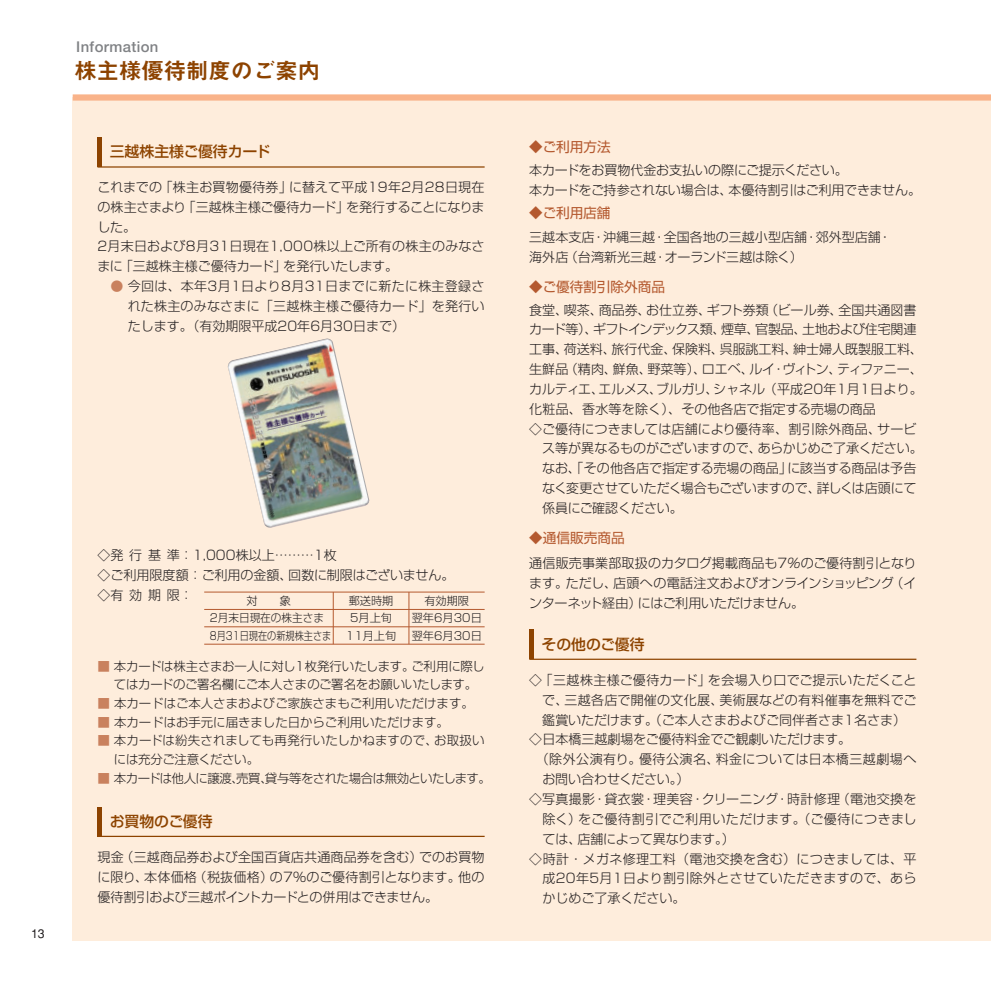
<style>
.page{position:relative;width:991px;height:991px;background:#fff}
.page>*{position:absolute;margin:0;border:0;box-sizing:border-box;transform-origin:0 0}
.t1{font:22.4px "Midashi Go MB31";color:#8d4300}
.t2{font:500 14.88px "Shin Go";color:#8d4300}
.t3{font:700 14.88px "Futo Go B101";letter-spacing:.025em;color:#808285}
.t4{font:13.65px "Shin Go";color:#b4592f}
.t5{font:300 12.95px/19.8px "Shin Go";color:#231f20}
.t6{font:300 12.95px "Shin Go";letter-spacing:.025em;color:#231f20}
.t7{font:300 12.95px "Shin Go";letter-spacing:.02em;color:#231f20}
.t8{font:300 12.95px "Shin Go";letter-spacing:-.04em;color:#231f20}
.t9{font:300 12.95px "Shin Go";letter-spacing:.035em;color:#231f20}
.t10{font:300 12.95px "Shin Go";letter-spacing:.03em;color:#231f20}
.t11{font:300 12.95px "Shin Go";letter-spacing:-.035em;color:#231f20}
.t12{font:300 12.42px/18.6px "Shin Go";color:#231f20}
.t13{font:300 12.42px "Shin Go";letter-spacing:-.045em;color:#231f20}
.t14{font:500 12.42px "Gothic BBB";color:#231f20}
.t15{font:300 11.2px "Shin Go";color:#231f20}
.t16{font:300 11.2px/17.3px "Shin Go";color:#231f20;scale:.95 1}
.s1{color:#c9815e}
</style>
<div class="page">
<div style="left:73px;top:97px;width:917px;height:844px;background:#feeddc"></div>
<div style="left:73px;top:94px;width:917px;height:7px;background:#f9b38a"></div>
<img style="left:228px;top:338px;width:141px;height:190px">
<hr style="left:204px;top:591px;width:280px;height:1px;background:#b4592f">
<hr style="left:204px;top:609px;width:280px;height:1px;background:#b4592f">
<hr style="left:204px;top:626px;width:280px;height:1px;background:#b4592f">
<hr style="left:204px;top:644px;width:280px;height:1px;background:#b4592f">
<hr style="left:333px;top:592px;width:1px;height:52px;background:#b4592f">
<hr style="left:408px;top:592px;width:1px;height:52px;background:#b4592f">
<hr style="left:97px;top:166px;width:387px;height:2px;background:#8d4300">
<div style="left:97px;top:137px;width:5px;height:30px;background:#8d4300"></div>
<hr style="left:97px;top:835px;width:387px;height:2px;background:#8d4300">
<div style="left:97px;top:806px;width:5px;height:30px;background:#8d4300"></div>
<hr style="left:529px;top:658px;width:387px;height:2px;background:#8d4300">
<div style="left:529px;top:629px;width:5px;height:30px;background:#8d4300"></div>
<p class="t3" style="left:76px;top:41px;width:84px">Information</p>
<h1 class="t1" style="left:74px;top:62px;width:247px">株主様優待制度のご案内</h1>
<p class="t2" style="left:110px;top:146px;width:162px">三越株主様ご優待カード</p>
<p class="t5" style="left:97px;top:179px;width:388px">これまでの「株主お買物優待券」に替えて平成19年2月28日現在の株主さまより「三越株主様ご優待カード」を発行することになりました。<br>2月末日および8月31日現在1,000株以上ご所有の株主のみなさまに「三越株主様ご優待カード」を発行いたします。</p>
<p class="t5" style="left:128px;top:278px;width:358px;text-align:justify;text-indent:-17px"><span class="s1">●</span> 今回は、本年3月1日より8月31日までに新たに株主登録された株主のみなさまに「三越株主様ご優待カード」を発行いたします。（有効期限平成20年6月30日まで）</p>
<p class="t14" style="left:31px;top:928px;width:15px">13</p>
<p class="t5" style="left:97px;top:547px;width:358px">◇発行基準：1,000株以上………1枚<br>◇ご利用限度額：ご利用の金額、回数に制限はございません。◇有効期限：</p>
<p class="t15" style="left:246px;top:596px;width:46px">対　　象</p>
<p class="t15" style="left:349px;top:596px;width:46px">郵送時期</p>
<p class="t15" style="left:424px;top:596px;width:46px">有効期限</p>
<p class="t15" style="left:350px;top:613px;width:43px">5月上旬</p>
<p class="t15" style="left:412px;top:613px;width:72px">翌年6月30日</p>
<p class="t15" style="left:346px;top:631px;width:52px">11月上旬</p>
<p class="t15" style="left:412px;top:631px;width:72px">翌年6月30日</p>
<p class="t16" style="left:210px;top:611px;width:129px">2月末日現在の株主さま<br>8月31日現在の新規株主さま</p>
<p class="t12" style="left:114px;top:658px;width:372px;text-indent:-16px"><span class="s1">■</span> 本カードは株主さまお一人に対し1枚発行いたします。ご利用に際してはカードのご署名欄にご本人さまのご署名をお願いいたします。</p>
<p class="t12" style="left:97px;top:695px;width:378px"><span class="s1">■</span> 本カードはご本人さまおよびご家族さまもご利用いただけます。</p>
<p class="t12" style="left:97px;top:714px;width:353px"><span class="s1">■</span> 本カードはお手元に届きました日からご利用いただけます。</p>
<p class="t12" style="left:114px;top:733px;width:372px;text-indent:-16px"><span class="s1">■</span> 本カードは紛失されましても再発行いたしかねますので、お取扱いには充分ご注意ください。</p>
<p class="t13" style="left:97px;top:773px;width:395px"><span class="s1">■</span> 本カードは他人に譲渡、売買、貸与等をされた場合は無効といたします。</p>
<p class="t2" style="left:110px;top:815px;width:104px">お買物のご優待</p>
<p class="t5" style="left:97px;top:849px;width:388px;text-align:justify">現金（三越商品券および全国百貨店共通商品券を含む）でのお買物に限り、本体価格（税抜価格）の7%のご優待割引となります。他の優待割引および三越ポイントカードとの併用はできません。</p>
<p class="t4" style="left:529px;top:142px;width:83px">◆ご利用方法</p>
<p class="t5" style="left:529px;top:162px;width:393px">本カードをお買物代金お支払いの際にご提示ください。<br>本カードをご持参されない場合は、本優待割引はご利用できません。</p>
<p class="t4" style="left:529px;top:208px;width:83px">◆ご利用店舗</p>
<p class="t5" style="left:529px;top:229px;width:364px">三越本支店・沖縄三越・全国各地の三越小型店舗・郊外型店舗・海外店（台湾新光三越・オーランド三越は除く）</p>
<p class="t4" style="left:529px;top:281px;width:137px">◆ご優待割引除外商品</p>
<p class="t5" style="left:529px;top:301px;width:388px">食堂、喫茶、商品券、お仕立券、ギフト券類（ビール券、全国共通図書</p>
<p class="t8" style="left:529px;top:324px;width:388px">カード等）、ギフトインデックス類、煙草、官製品、土地および住宅関連</p>
<p class="t5" style="left:529px;top:341px;width:395px">工事、荷送料、旅行代金、保険料、呉服誂工料、紳士婦人既製服工料、</p>
<p class="t5" style="left:529px;top:361px;width:395px">生鮮品（精肉、鮮魚、野菜等）、ロエベ、ルイ・ヴィトン、ティファニー、</p>
<p class="t5" style="left:529px;top:381px;width:395px">カルティエ、エルメス、ブルガリ、シャネル（平成20年1月1日より。</p>
<p class="t5" style="left:529px;top:401px;width:348px">化粧品、香水等を除く）、その他各店で指定する売場の商品</p>
<p class="t5" style="left:529px;top:420px;width:388px">◇ご優待につきましては店舗により優待率、割引除外商品、サービ</p>
<p class="t5" style="left:542px;top:440px;width:382px">ス等が異なるものがございますので、あらかじめご了承ください。</p>
<p class="t5" style="left:542px;top:460px;width:376px">なお、「その他各店で指定する売場の商品」に該当する商品は予告</p>
<p class="t5" style="left:542px;top:480px;width:376px">なく変更させていただく場合もございますので、詳しくは店頭にて</p>
<p class="t5" style="left:542px;top:500px;width:142px">係員にご確認ください。</p>
<p class="t4" style="left:529px;top:533px;width:97px">◆通信販売商品</p>
<p class="t5" style="left:529px;top:555px;width:388px;text-align:justify">通信販売事業部取扱のカタログ掲載商品も7％のご優待割引となります。ただし、店頭への電話注文およびオンラインショッピング（インターネット経由）にはご利用いただけません。</p>
<p class="t2" style="left:541px;top:638px;width:104px">その他のご優待</p>
<p class="t7" style="left:529px;top:675px;width:388px">◇「三越株主様ご優待カード」を会場入り口でご提示いただくこと</p>
<p class="t7" style="left:542px;top:695px;width:375px">で、三越各店で開催の文化展、美術展などの有料催事を無料でご</p>
<p class="t5" style="left:542px;top:711px;width:365px">鑑賞いただけます。（ご本人さまおよびご同伴者さま1名さま）</p>
<p class="t5" style="left:529px;top:731px;width:323px">◇日本橋三越劇場をご優待料金でご観劇いただけます。</p>
<p class="t9" style="left:536px;top:754px;width:382px">（除外公演有り。優待公演名、料金については日本橋三越劇場へ</p>
<p class="t5" style="left:542px;top:771px;width:149px">お問い合わせください。）</p>
<p class="t6" style="left:529px;top:794px;width:388px">◇写真撮影・貸衣裳・理美容・クリーニング・時計修理（電池交換を</p>
<p class="t10" style="left:542px;top:814px;width:375px">除く）をご優待割引でご利用いただけます。（ご優待につきまし</p>
<p class="t11" style="left:542px;top:834px;width:194px">ては、店舗によって異なります。）</p>
<p class="t6" style="left:529px;top:853px;width:388px">◇時計・メガネ修理工料（電池交換を含む）につきましては、平</p>
<p class="t6" style="left:542px;top:873px;width:375px">成20年5月1日より割引除外とさせていただきますので、あら</p>
<p class="t5" style="left:542px;top:890px;width:145px">かじめご了承ください。</p>
</div>
